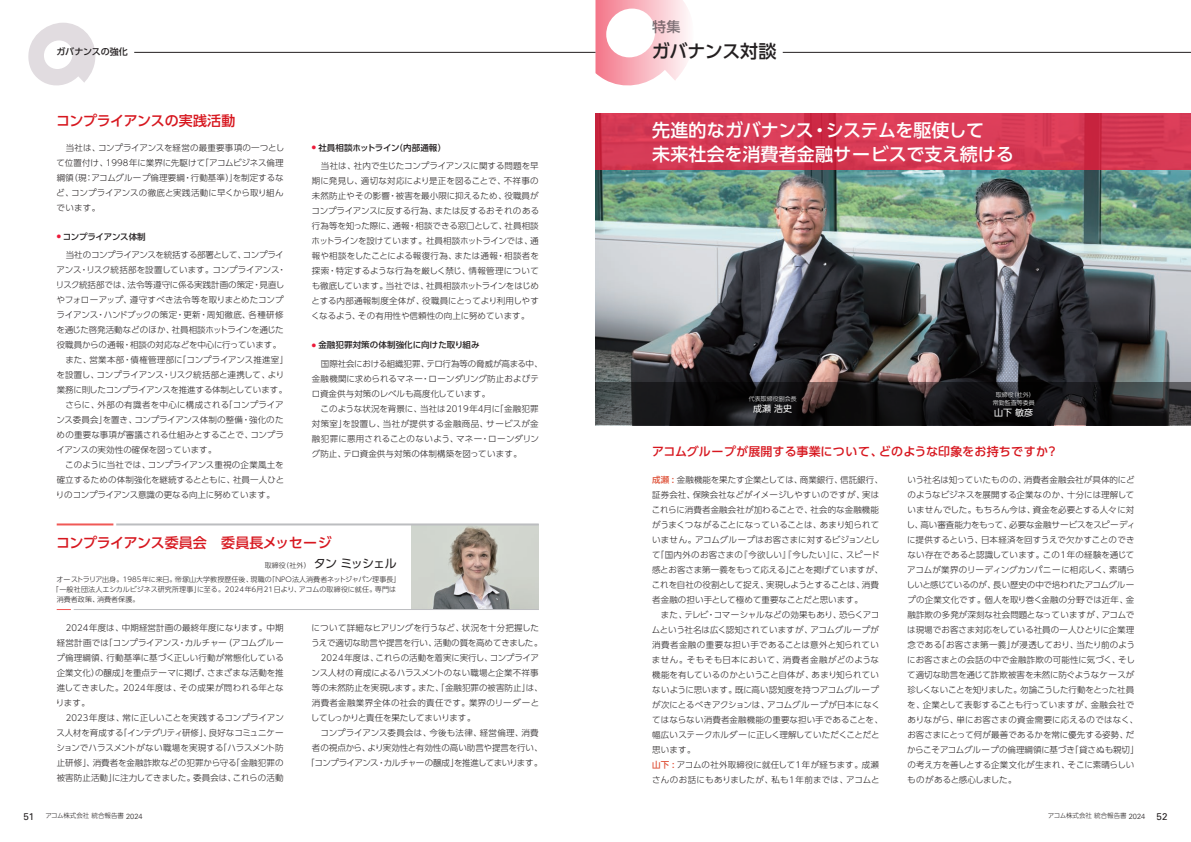
<style>
.page{position:relative;width:1191px;height:842px;background:#fff}
.page>*{position:absolute;margin:0;border:0;box-sizing:border-box;transform-origin:0 0}
.t1{font:500 18px/24px "UD Shin Go Pr 6 N";color:#fff}
.t2{font:500 18px "UD Shin Go Pr 6 N";letter-spacing:-.015em;color:#231f20}
.t3{font:500 14px "UD Shin Go Pr 6 N";letter-spacing:-.03em;color:#d7171f}
.t4{font:500 14px "UD Shin Go Pr 6 N";color:#808285}
.t5{font:500 12px "UD Shin Go Pr 6 N";letter-spacing:.01em;color:#d7171f}
.t6{font:9px "UD Shin Go Pr 6 N";color:#fff}
.t7{font:500 9px "UD Shin Go Pr 6 N";letter-spacing:-.01em;color:#231f20}
.t8{font:300 8.5px/15px "UD Shin Go Pr 6 N";color:#231f20}
.t9{font:300 8.5px "UD Shin Go Pr 6 N";letter-spacing:-.02em;color:#231f20}
.t10{font:300 8.5px "UD Shin Go Pr 6 N";letter-spacing:-.03em;color:#231f20}
.t11{font:300 8.5px/18.5px "UD Shin Go Pr 6 N";letter-spacing:-.045em;color:#231f20}
.t12{font:300 8.5px "UD Shin Go Pr 6 N";letter-spacing:-.06em;color:#231f20}
.t13{font:300 8.5px "UD Shin Go Pr 6 N";letter-spacing:-.035em;color:#231f20}
.t14{font:300 8.5px "UD Shin Go Pr 6 N";letter-spacing:.025em;color:#231f20}
.t15{font:300 8.5px "UD Shin Go Pr 6 N";letter-spacing:.035em;color:#231f20}
.t16{font:300 8.5px "UD Shin Go Pr 6 N";letter-spacing:.02em;color:#231f20}
.t17{font:300 7px/13.3px "UD Shin Go Pr 6 N";letter-spacing:.01em;color:#231f20}
.t18{font:300 6.5px "UD Shin Go NT Pr 6 N";color:#231f20}
.t19{font:300 6px/8px "UD Shin Go Pr 6 N";color:#fff;text-align:center}
.s1{font-weight:500}
.s2{font-weight:400;font-size:12px}
.s3{font-weight:500;color:#df533a}
.s4{font-family:"Univers LT Std";font-weight:400;font-size:9.8px}
.s5{font-family:"Univers LT Std";font-size:7.5px}
</style>
<div class="page">
<svg style="left:28px;top:23px;width:68px;height:63px"></svg>
<img style="left:595px;top:170px;width:596px;height:213px">
<svg style="left:595px;top:383px;width:596px;height:42px;background:#1d1c1d"></svg>
<svg style="left:595px;top:0;width:93px;height:86px"></svg>
<svg style="left:595px;top:113px;width:596px;height:57px;background:#d53853"></svg>
<hr style="left:782px;top:52px;width:409px;height:1px;background:#231f20">
<img style="left:411px;top:525px;width:128px;height:84px">
<hr style="left:74px;top:609px;width:465px;height:1px;background:#bcbdc0">
<svg style="left:57px;top:609px;width:14px;height:1px"></svg>
<hr style="left:116px;top:523px;width:423px;height:2px;background:#bcbdc0">
<hr style="left:57px;top:523px;width:56px;height:2px;background:#f05956">
<hr style="left:134px;top:52px;width:461px;height:1px;background:#231f20">
<p class="t7" style="left:56px;top:44px;width:73px">ガバナンスの強化</p>
<h2 class="t3" style="left:56px;top:109px;width:181px">コンプライアンスの実践活動</h2>
<p class="t8" style="left:56px;top:140px;width:229px;text-align:justify;text-indent:9px">当社は、コンプライアンスを経営の最重要事項の一つとして位置付け、1998年に業界に先駆けて「アコムビジネス倫理綱領（現：アコムグループ倫理要綱・行動基準）」を制定するなど、コンプライアンスの徹底と実践活動に早くから取り組んでいます。</p>
<p class="t11" style="left:66px;top:227px;width:219px;text-indent:-9px"><sup>●</sup> <span class="s1">コンプライアンス体制<br></span>当社のコンプライアンスを統括する部署として、コンプライ</p>
<p class="t9" style="left:56px;top:263px;width:231px">アンス・リスク統括部を設置しています。コンプライアンス・</p>
<p class="t8" style="left:56px;top:277px;width:230px">リスク統括部では、法令等遵守に係る実践計画の策定・見直し</p>
<p class="t8" style="left:56px;top:292px;width:228px">やフォローアップ、遵守すべき法令等を取りまとめたコンプ</p>
<p class="t9" style="left:57px;top:308px;width:228px">ライアンス・ハンドブックの策定・更新・周知徹底、各種研修</p>
<p class="t10" style="left:56px;top:323px;width:229px">を通じた啓発活動などのほか、社員相談ホットラインを通じた</p>
<p class="t8" style="left:57px;top:337px;width:226px">役職員からの通報・相談の対応などを中心に行っています。</p>
<p class="t8" style="left:65px;top:352px;width:224px">また、営業本部・債権管理部に「コンプライアンス推進室」</p>
<p class="t9" style="left:56px;top:368px;width:229px">を設置し、コンプライアンス・リスク統括部と連携して、より</p>
<p class="t13" style="left:57px;top:383px;width:232px">業務に則したコンプライアンスを推進する体制としています。</p>
<p class="t14" style="left:65px;top:398px;width:220px">さらに、外部の有識者を中心に構成される「コンプライア</p>
<p class="t8" style="left:56px;top:412px;width:229px">ンス委員会」を置き、コンプライアンス体制の整備・強化のた</p>
<p class="t8" style="left:57px;top:427px;width:229px">めの重要な事項が審議される仕組みとすることで、コンプラ</p>
<p class="t8" style="left:56px;top:442px;width:162px">イアンスの実効性の確保を図っています。</p>
<p class="t8" style="left:65px;top:457px;width:220px">このように当社では、コンプライアンス重視の企業風土を</p>
<p class="t8" style="left:57px;top:472px;width:229px">確立するための体制強化を継続するとともに、社員一人ひと</p>
<p class="t8" style="left:56px;top:487px;width:220px">りのコンプライアンス意識の更なる向上に努めています。</p>
<p class="t8" style="left:321px;top:138px;width:219px;line-height:18.5px;text-indent:-9px"><sup>●</sup> <span class="s1">社員相談ホットライン（内部通報）<br></span>当社は、社内で生じたコンプライアンスに関する問題を早</p>
<p class="t8" style="left:311px;top:173px;width:229px;text-align:justify">期に発見し、適切な対応により是正を図ることで、不祥事の未然防止やその影響・被害を最小限に抑えるため、役職員がコンプライアンスに反する行為、または反するおそれのある行為等を知った際に、通報・相談できる窓口として、社員相談ホットラインを設けています。社員相談ホットラインでは、通報や相談をしたことによる報復行為、または通報・相談者を探索・特定するような行為を厳しく禁じ、情報管理についても徹底しています。当社では、社員相談ホットラインをはじめとする内部通報制度全体が、役職員にとってより利用しやすくなるよう、その有用性や信頼性の向上に努めています。</p>
<p class="t8" style="left:321px;top:336px;width:224px;line-height:18.5px;text-indent:-9px"><sup>●</sup> <span class="s1">金融犯罪対策の体制強化に向けた取り組み<br></span>国際社会における組織犯罪、テロ行為等の脅威が高まる中、</p>
<p class="t8" style="left:312px;top:371px;width:229px">金融機関に求められるマネー・ローンダリング防止およびテロ資金供与対策のレベルも高度化しています。</p>
<p class="t8" style="left:312px;top:401px;width:229px;text-align:justify;text-indent:9px">このような状況を背景に、当社は2019年４月に「金融犯罪対策室」を設置し、当社が提供する金融商品、サービスが金融犯罪に悪用されることのないよう、マネー・ローンダリング防止、テロ資金供与対策の体制構築を図っています。</p>
<h2 class="t3" style="left:56px;top:531px;width:277px">コンプライアンス委員会　委員長メッセージ</h2>
<p class="t17" style="left:56px;top:559px;width:346px;text-indent:208px">取締役（社外）　<span class="s2">タン ミッシェル</span>オーストラリア出身。1985年に来日。帝塚山大学教授歴任後、現職の「ＮＰＯ法人消費者ネットジャパン理事長」</p>
<p class="t17" style="left:57px;top:584px;width:341px;line-height:10px;text-indent:-5px">「一般社団法人エシカルビジネス研究所理事」に至る。2024年６月21日より、アコムの取締役に就任。専門は消費者政策、消費者保護。</p>
<p class="t8" style="left:56px;top:620px;width:229px;text-align:justify;text-indent:10px">2024年度は、中期経営計画の最終年度になります。中期経営計画では「コンプライアンス・カルチャー（アコムグループ倫理綱領、行動基準に基づく正しい行動が常態化している企業文化）の醸成」を重点テーマに掲げ、さまざまな活動を推進してきました。2024年度は、その成果が問われる年となります。</p>
<p class="t8" style="left:56px;top:710px;width:229px;text-align:justify;text-indent:9px">2023年度は、常に正しいことを実践するコンプライアンス人材を育成する「インテグリティ研修」、良好なコミュニケーションでハラスメントがない職場を実現する「ハラスメント防止研修」、消費者を金融詐欺などの犯罪から守る「金融犯罪の被害防止活動」に注力してきました。委員会は、これらの活動</p>
<p class="t8" style="left:311px;top:620px;width:229px">について詳細なヒアリングを行うなど、状況を十分把握した</p>
<p class="t9" style="left:311px;top:636px;width:233px">うえで適切な助言や提言を行い、活動の質を高めてきました。</p>
<p class="t8" style="left:321px;top:650px;width:220px">2024年度は、これらの活動を着実に実行し、コンプライア</p>
<p class="t8" style="left:311px;top:665px;width:229px">ンス人材の育成によるハラスメントのない職場と企業不祥事</p>
<p class="t8" style="left:312px;top:680px;width:233px">等の未然防止を実現します。また、「金融犯罪の被害防止」は、</p>
<p class="t15" style="left:312px;top:696px;width:229px">消費者金融業界全体の社会的責任です。業界のリーダーと</p>
<p class="t10" style="left:311px;top:711px;width:166px">してしっかりと責任を果たしてまいります。</p>
<p class="t16" style="left:320px;top:726px;width:220px">コンプライアンス委員会は、今後も法律、経営倫理、消費</p>
<p class="t8" style="left:312px;top:740px;width:233px">者の視点から、より実効性と有効性の高い助言や提言を行い、</p>
<p class="t12" style="left:306px;top:756px;width:238px">「コンプライアンス・カルチャーの醸成」を推進してまいります。</p>
<h2 class="t4" style="left:652px;top:15px;width:30px">特集</h2>
<h1 class="t2" style="left:651px;top:37px;width:126px">ガバナンス対談</h1>
<h1 class="t1" style="left:652px;top:117px;width:363px">先進的なガバナンス・システムを駆使して<br>未来社会を消費者金融サービスで支え続ける</h1>
<p class="t19" style="left:748px;top:394px;width:49px">代表取締役副会長</p>
<p class="t6" style="left:753px;top:401px;width:40px">成瀬 浩史</p>
<p class="t19" style="left:992px;top:390px;width:44px">取締役（社外）常勤監査等委員</p>
<p class="t6" style="left:994px;top:405px;width:40px">山下 敏彦</p>
<h3 class="t5" style="left:652px;top:441px;width:405px">アコムグループが展開する事業について、どのような印象をお持ちですか?</h3>
<p class="t8" style="left:651px;top:471px;width:233px"><span class="s3">成瀬 :</span> 金融機能を果たす企業としては、商業銀行、信託銀行、証券会社、保険会社などがイメージしやすいのですが、実はこれらに消費者金融会社が加わることで、社会的な金融機能がうまくつながることになっていることは、あまり知られていません。アコムグループはお客さまに対するビジョンとして「国内外のお客さまの『今欲しい』『今したい』に、スピード感とお客さま第一義をもって応える」ことを掲げていますが、これを自社の役割として捉え、実現しようとすることは、消費者金融の担い手として極めて重要なことだと思います。</p>
<p class="t8" style="left:652px;top:607px;width:233px;text-indent:9px">また、テレビ・コマーシャルなどの効果もあり、恐らくアコムという社名は広く認知されていますが、アコムグループが消費者金融の重要な担い手であることは意外と知られていません。そもそも日本において、消費者金融がどのような機能を有しているのかということ自体が、あまり知られていないように思います。既に高い認知度を持つアコムグループが次にとるべきアクションは、アコムグループが日本になくてはならない消費者金融機能の重要な担い手であることを、幅広いステークホルダーに正しく理解していただくことだと思います。<br><span class="s3">山下 :</span> アコムの社外取締役に就任して1年が経ちます。成瀬さんのお話にもありましたが、私も1年前までは、アコムと</p>
<p class="t8" style="left:906px;top:472px;width:234px">いう社名は知っていたものの、消費者金融会社が具体的にどのようなビジネスを展開する企業なのか、十分には理解していませんでした。もちろん今は、資金を必要とする人々に対し、高い審査能力をもって、必要な金融サービスをスピーディに提供するという、日本経済を回すうえで欠かすことのできない存在であると認識しています。この1年の経験を通じてアコムが業界のリーディングカンパニーに相応しく、素晴らしいと感じているのが、長い歴史の中で培われたアコムグループの企業文化です。個人を取り巻く金融の分野では近年、金融詐欺の多発が深刻な社会問題となっていますが、アコムでは現場でお客さま対応をしている社員の一人ひとりに企業理念である「お客さま第一義」が浸透しており、当たり前のようにお客さまとの会話の中で金融詐欺の可能性に気づく、そして適切な助言を通じて詐欺被害を未然に防ぐようなケースが珍しくないことを知りました。勿論こうした行動をとった社員を、企業として表彰することも行っていますが、金融会社でありながら、単にお客さまの資金需要に応えるのではなく、お客さまにとって何が最善であるかを常に優先する姿勢、だからこそアコムグループの倫理綱領に基づき「貸さぬも親切」の考え方を善しとする企業文化が生まれ、そこに素晴らしいものがあると感心しました。</p>
<p class="t18" style="left:23px;top:811px;width:121px"><span class="s4">51</span> アコム株式会社統合報告書 <span class="s5">2024</span></p>
<p class="t18" style="left:1048px;top:811px;width:121px">アコム株式会社統合報告書 <span class="s5">2024</span> <span class="s4">52</span></p>
</div>
